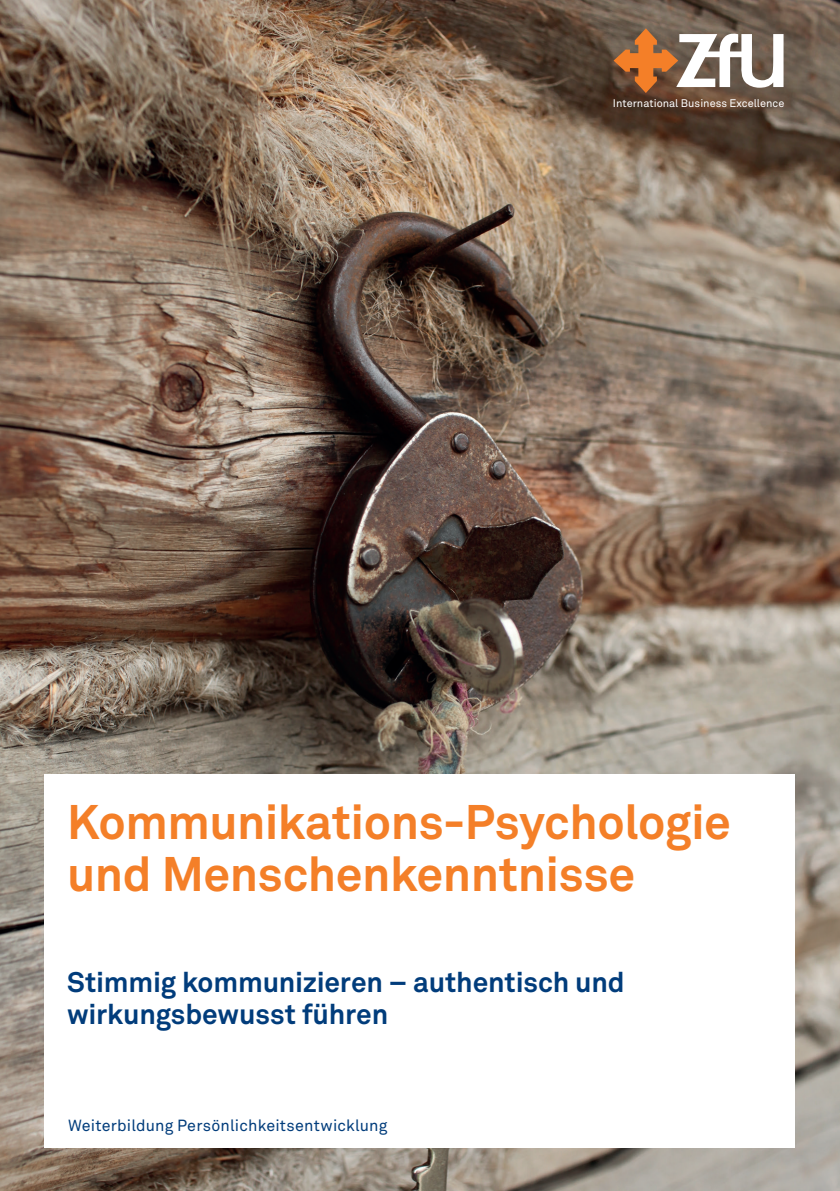
<style>
.page{position:relative;width:840px;height:1191px;background:#fff}
.page>*{position:absolute;margin:0;border:0;box-sizing:border-box;transform-origin:0 0}
.t1{font:700 48px/52px "Akkurat Office";letter-spacing:-.01em;color:#f47f28}
.t2{font:700 28px/32px "Akkurat Office";letter-spacing:-.005em;color:#013c7b}
.t3{font:16px "Akkurat Office";letter-spacing:.01em;color:#013c7b}
.t4{font:11px "Akkurat Office";color:#fff}
</style>
<div class="page">
<img style="left:0;top:0;width:839px;height:1191px">
<svg style="left:613px;top:28px;width:170px;height:65px"></svg>
<div style="left:44px;top:774px;width:750px;height:373px;background:#fff"></div>
<p class="t4" style="left:612px;top:96px;width:173px">International Business Excellence</p>
<h1 class="t1" style="left:67px;top:796px;width:665px">Kommunikations-Psychologie und Menschenkenntnisse</h1>
<p class="t2" style="left:67px;top:966px;width:558px">Stimmig kommunizieren – authentisch und wirkungsbewusst führen</p>
<p class="t3" style="left:68px;top:1116px;width:321px">Weiterbildung Persönlichkeitsentwicklung</p>
</div>
